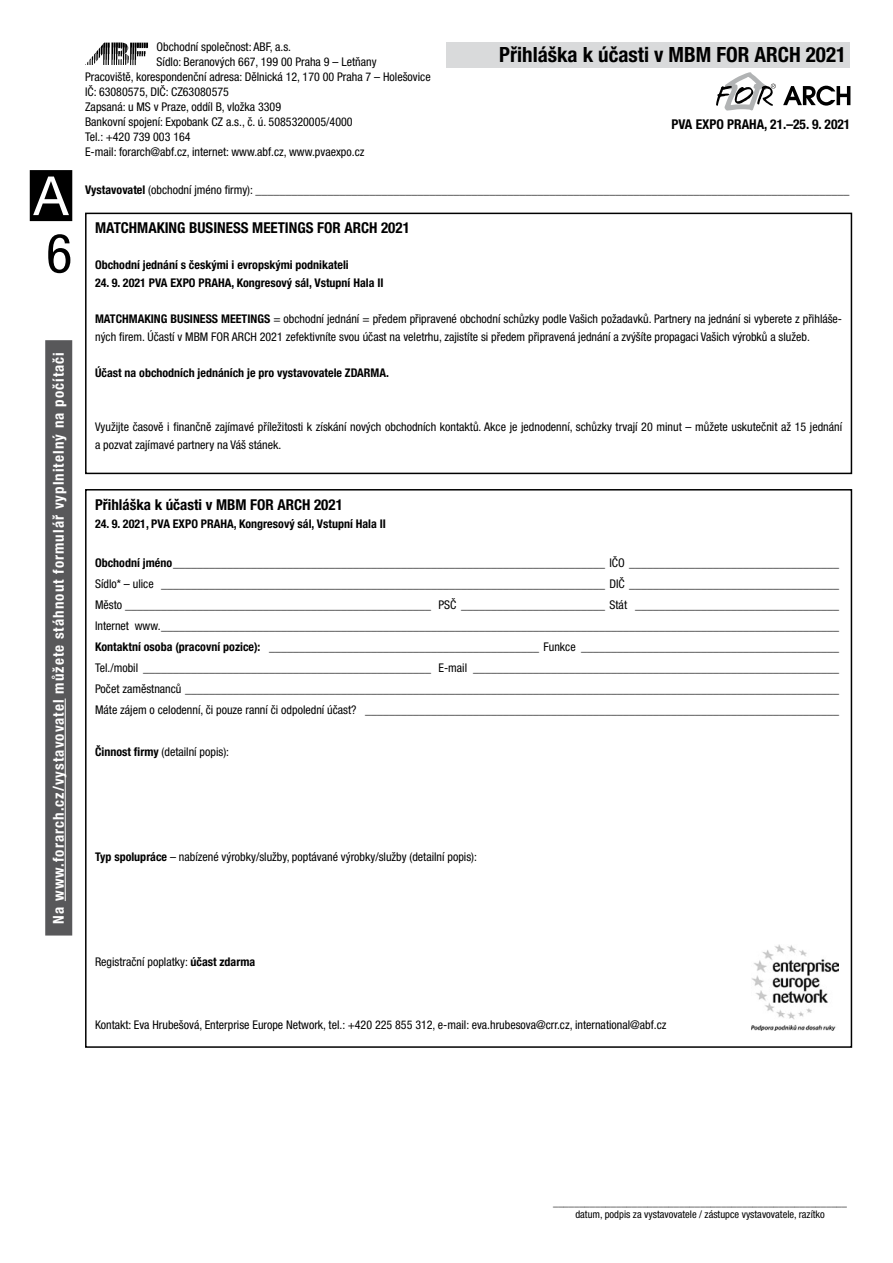
<style>
.page{position:relative;width:893px;height:1263px;background:#fff}
.page>*{position:absolute;margin:0;border:0;box-sizing:border-box;transform-origin:0 0}
.t1{font:54px "Helvetica Neue LT Pro";color:#fff}
.t2{font:condensed 54px "Helvetica Neue LT Pro";color:#000}
.t3{font:700 condensed 21px "Helvetica Neue LT Pro";color:#000}
.t4{font:700 condensed 15px "Helvetica Neue LT Pro";letter-spacing:.07em;color:#fff}
.t5{font:700 condensed 15px "Helvetica Neue LT Pro";color:#000}
.t6{font:700 condensed 13.5px "Helvetica Neue LT Pro";color:#000}
.t7{font:condensed 12px/21px "Helvetica Neue LT Pro";color:#000}
.t8{font:700 condensed 12px "Helvetica Neue LT Pro";color:#000}
.t9{font:condensed 10.5px/12px "Helvetica Neue LT Pro";color:#000;text-align:center}
.s1{font-weight:700}
</style>
<div class="page">
<svg style="left:85px;top:42px;width:63px;height:23px"></svg>
<div style="left:45px;top:340px;width:27px;height:595px;background:#58585a"></div>
<hr style="left:65px;top:698px;width:1px;height:203px;background:#fff">
<div style="left:30px;top:170px;width:42px;height:51px;background:#000"></div>
<svg style="left:716px;top:72px;width:60px;height:39px"></svg>
<svg style="left:783px;top:86px;width:67px;height:20px"></svg>
<div style="left:446px;top:43px;width:404px;height:25px;background:#d9dadb"></div>
<div style="left:85px;top:213px;width:767px;height:261px;border:2px solid #000"></div>
<img style="left:752px;top:944px;width:86px;height:86px">
<h1 class="t1" style="left:34px;top:164px;width:36px">A</h1>
<h1 class="t2" style="left:46px;top:222px;width:27px">6</h1>
<p class="t4" style="left:49px;top:924px;width:573px;rotate:-90deg">Na www.forarch.cz/vystavovatel můžete stáhnout formulář vyplnitelný na počítači</p>
<p class="t7" style="left:157px;top:36px;width:136px">Obchodní společnost: ABF, a.s.</p>
<p class="t7" style="left:157px;top:51px;width:221px">Sídlo: Beranových 667, 199 00 Praha 9 – Letňany</p>
<p class="t7" style="left:85px;top:66px;width:347px">Pracoviště, korespondenční adresa: Dělnická 12, 170 00 Praha 7 – Holešovice</p>
<p class="t7" style="left:85px;top:81px;width:145px">IČ: 63080575, DIČ: CZ63080575</p>
<p class="t7" style="left:85px;top:96px;width:198px">Zapsaná: u MS v Praze, oddíl B, vložka 3309</p>
<p class="t7" style="left:85px;top:111px;width:269px">Bankovní spojení: Expobank CZ a.s., č. ú. 5085320005/4000</p>
<p class="t7" style="left:85px;top:126px;width:107px">Tel.: +420 739 003 164</p>
<p class="t7" style="left:85px;top:141px;width:281px">E-mail: forarch@abf.cz, internet: www.abf.cz, www.pvaexpo.cz</p>
<h2 class="t3" style="left:499px;top:42px;width:348px">Přihláška k účasti v MBM FOR ARCH 2021</h2>
<p class="t6" style="left:671px;top:116px;width:181px">PVA EXPO PRAHA, 21.–25. 9. 2021</p>
<p class="t7" style="left:85px;top:179px;width:766px"><span class="s1">Vystavovatel</span> (obchodní jméno firmy): ___________________________________________________________________________________________________</p>
<p class="t5" style="left:95px;top:219px;width:316px">MATCHMAKING BUSINESS MEETINGS FOR ARCH 2021</p>
<p class="t8" style="left:95px;top:258px;width:255px">Obchodní jednání s českými i evropskými podnikateli</p>
<p class="t8" style="left:95px;top:276px;width:290px">24. 9. 2021 PVA EXPO PRAHA, Kongresový sál, Vstupní Hala II</p>
<p class="t7" style="left:95px;top:310px;width:749px;line-height:18px"><span class="s1">MATCHMAKING BUSINESS MEETINGS</span> = obchodní jednání = předem připravené obchodní schůzky podle Vašich požadavků. Partnery na jednání si vyberete z přihláše&shy;ných firem. Účastí v MBM FOR ARCH 2021 zefektivníte svou účast na veletrhu, zajistíte si předem připravená jednání a zvýšíte propagaci Vašich výrobků a služeb.</p>
<p class="t8" style="left:95px;top:366px;width:295px">Účast na obchodních jednáních je pro vystavovatele ZDARMA.</p>
<p class="t7" style="left:95px;top:418px;width:749px;line-height:18px">Využijte časově i finančně zajímavé příležitosti k získání nových obchodních kontaktů. Akce je jednodenní, schůzky trvají 20 minut – můžete uskutečnit až 15 jednání a pozvat zajímavé partnery na Váš stánek.</p>
<p class="t5" style="left:95px;top:495px;width:249px">Přihláška k účasti v MBM FOR ARCH 2021</p>
<p class="t8" style="left:95px;top:516px;width:292px">24. 9. 2021, PVA EXPO PRAHA, Kongresový sál, Vstupní Hala II</p>
<p class="t7" style="left:95px;top:552px;width:745px;text-align:justify"><span class="s1">Obchodní jméno</span>________________________________________________________________________ IČO ___________________________________ Sídlo* – ulice __________________________________________________________________________ DIČ ___________________________________ Město ___________________________________________________ PSČ ________________________ Stát __________________________________ Internet www._________________________________________________________________________________________________________________ <span class="s1">Kontaktní osoba (pracovní pozice):</span> _____________________________________________ Funkce ___________________________________________ Tel./mobil ________________________________________________ E-mail _____________________________________________________________ Počet zaměstnanců _____________________________________________________________________________________________________________ Máte zájem o celodenní, či pouze ranní či odpolední účast? _______________________________________________________________________________</p>
<p class="t7" style="left:95px;top:741px;width:136px"><span class="s1">Činnost firmy</span> (detailní popis):</p>
<p class="t7" style="left:95px;top:846px;width:383px"><span class="s1">Typ spolupráce</span> – nabízené výrobky/služby, poptávané výrobky/služby (detailní popis):</p>
<p class="t7" style="left:95px;top:951px;width:162px">Registrační poplatky: <span class="s1">účast zdarma</span></p>
<p class="t7" style="left:95px;top:1014px;width:573px">Kontakt: Eva Hrubešová, Enterprise Europe Network, tel.: +420 225 855 312, e-mail: eva.hrubesova@crr.cz, international@abf.cz</p>
<p class="t9" style="left:553px;top:1196px;width:296px">________________________________________________________ datum, podpis za vystavovatele / zástupce vystavovatele, razítko</p>
</div>
